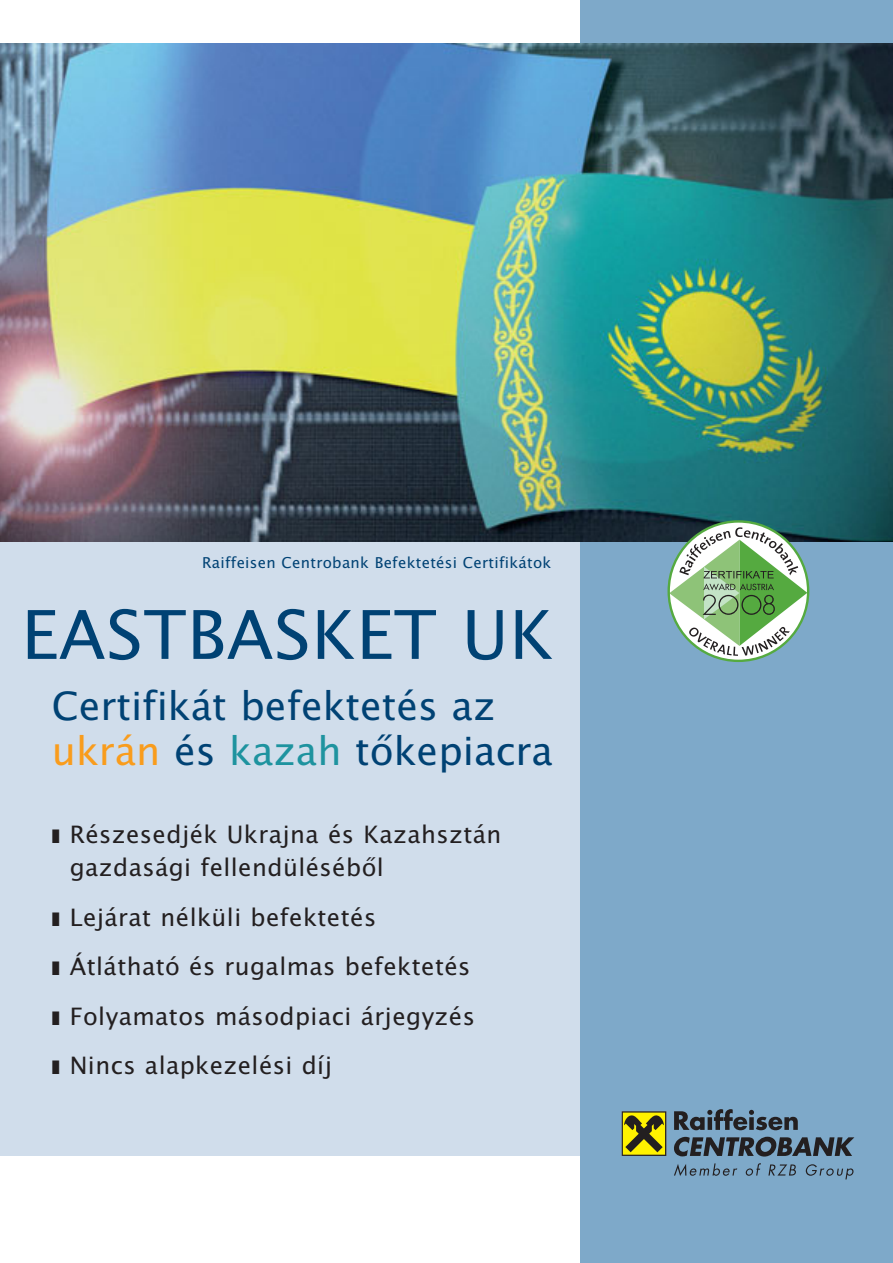
<style>
.page{position:relative;width:893px;height:1263px;background:#fff}
.page>*{position:absolute;margin:0;border:0;box-sizing:border-box;transform-origin:0 0}
.t1{font:67.5px "Lucida Grande";letter-spacing:.015em;color:#004274}
.t2{font:39px/45px "Lucida Grande";color:#004274}
.t3{font:24px/49.5px "Lucida Grande";letter-spacing:.02em;color:#231f20}
.t4{font:15px "Lucida Grande";letter-spacing:.02em;color:#004274}
.s1{color:#f99c1c}
.s2{color:#1e939f}
</style>
<div class="page">
<div style="left:0;top:498px;width:892px;height:657px;background:#d0ddeb"></div>
<div style="left:580px;top:0;width:312px;height:1263px;background:#7ea9c9"></div>
<div style="left:622px;top:1111px;width:44px;height:45px;background:#7e7612"></div>
<div style="left:623px;top:1113px;width:42px;height:42px;background:#fff200"></div>
<svg style="left:624px;top:1115px;width:40px;height:37px"></svg>
<svg style="left:674px;top:1109px;width:124px;height:21px"></svg>
<svg style="left:674px;top:1137px;width:180px;height:20px"></svg>
<svg style="left:674px;top:1163px;width:63px;height:13px"></svg>
<svg style="left:745px;top:1163px;width:16px;height:13px"></svg>
<svg style="left:768px;top:1164px;width:28px;height:12px"></svg>
<svg style="left:805px;top:1164px;width:49px;height:15px"></svg>
<img style="left:0;top:44px;width:892px;height:498px">
<svg style="left:667px;top:520px;width:142px;height:142px;background:#95b89b"></svg>
<p class="t4" style="left:202px;top:557px;width:351px">Raiffeisen Centrobank Befektetési Certifikátok</p>
<h1 class="t1" style="left:22px;top:607px;width:533px">EASTBASKET UK</h1>
<h2 class="t2" style="left:52px;top:686px;width:503px">Certifikát befektetés az <span class="s1">ukrán</span> és <span class="s2">kazah</span> tőkepiacra</h2>
<p class="t3" style="left:70px;top:820px;width:433px;line-height:33px;text-indent:-18px">❚ Részesedjék Ukrajna és Kazahsztán gazdasági fellendüléséből</p>
<p class="t3" style="left:52px;top:894px;width:425px">❚ Lejárat nélküli befektetés<br>❚ Átlátható és rugalmas befektetés ❚ Folyamatos másodpiaci árjegyzés ❚ Nincs alapkezelési díj</p>
</div>
